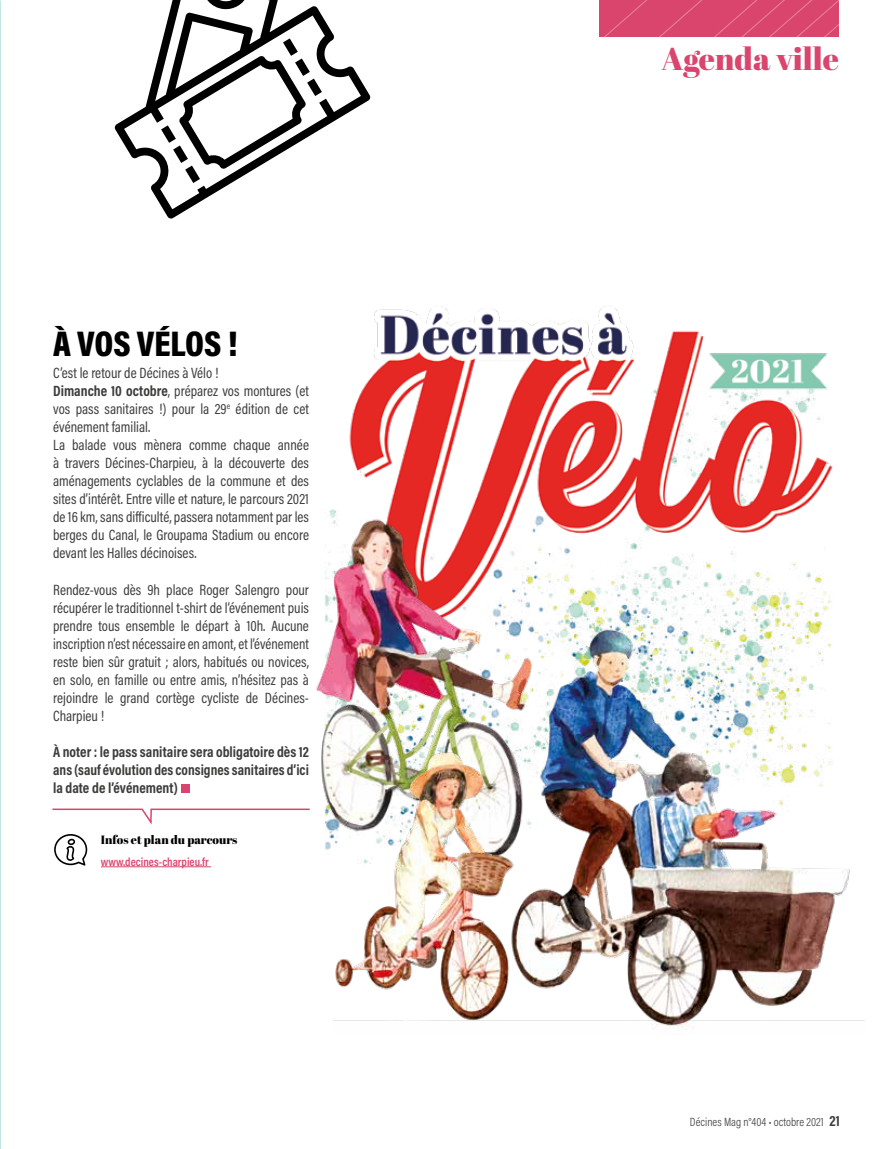
<style>
.page{position:relative;width:893px;height:1149px;background:#fff}
.page>*{position:absolute;margin:0;border:0;box-sizing:border-box;transform-origin:0 0}
.t1{font:900 36px "Acumin Pro Cond";letter-spacing:-.005em;color:#000}
.t2{font:31.5px "Abril Fatface";color:#da456e}
.t3{font:15px/18px "Acumin Pro Cond";color:#3c3c3b}
.t4{font:700 15px/18px "Acumin Pro Cond";color:#3c3c3b;text-align:justify}
.t5{font:300 12px "Acumin Pro Cond";color:#3c3c3b}
.t6{font:600 12px "Acumin Pro Cond";color:#da456e}
.t7{font:12px "Abril Fatface";color:#000}
.s1{font-weight:700}
.s2{font-weight:700;font-size:15px}
</style>
<div class="page">
<img style="left:349px;top:306px;width:484px;height:301px">
<img style="left:316px;top:511px;width:228px;height:339px">
<img style="left:334px;top:607px;width:531px;height:422px">
<svg style="left:114px;top:0;width:257px;height:219px"></svg>
<svg style="left:161px;top:38px;width:161px;height:145px"></svg>
<div style="left:181px;top:783px;width:8px;height:9px;background:#da456e"></div>
<div style="left:599px;top:0;width:240px;height:36px;background:#da456e"></div>
<hr style="left:101px;top:866px;width:110px;height:1px;background:#da456e">
<svg style="left:54px;top:834px;width:33px;height:31px"></svg>
<svg style="left:52px;top:808px;width:258px;height:17px"></svg>
<h1 class="t1" style="left:53px;top:320px;width:186px">À VOS VÉLOS !</h1>
<p class="t3" style="left:53px;top:364px;width:257px">C’est le retour de Décines à Vélo !<br><span class="s1">Dimanche 10 octobre</span>, préparez vos montures (et vos pass sanitaires !) pour la 29<sup>e</sup> édition de cet événement familial.<br>La balade vous mènera comme chaque année à travers Décines-Charpieu, à la découverte des aménagements cyclables de la commune et des sites d’intérêt. Entre ville et nature, le parcours 2021 de 16 km, sans difficulté, passera notamment par les berges du Canal, le Groupama Stadium ou encore devant les Halles décinoises.</p>
<p class="t3" style="left:53px;top:580px;width:257px;text-align:justify">Rendez-vous dès 9h place Roger Salengro pour récupérer le traditionnel t-shirt de l’événement puis prendre tous ensemble le départ à 10h. Aucune inscription n’est nécessaire en amont, et l’événement reste bien sûr gratuit ; alors, habitués ou novices, en solo, en famille ou entre amis, n’hésitez pas à rejoindre le grand cortège cycliste de Décines-Charpieu !</p>
<p class="t4" style="left:53px;top:741px;width:257px">À noter : le pass sanitaire sera obligatoire dès 12 ans (sauf évolution des consignes sanitaires d’ici la date de l’événement)</p>
<p class="t7" style="left:101px;top:831px;width:138px">Infos et plan du parcours</p>
<p class="t6" style="left:101px;top:853px;width:109px">www.decines-charpieu.fr</p>
<h2 class="t2" style="left:662px;top:36px;width:179px">Agenda ville</h2>
<p class="t5" style="left:690px;top:1114px;width:151px">Décines Mag n°404 • octobre 2021 <span class="s2">21</span></p>
</div>
